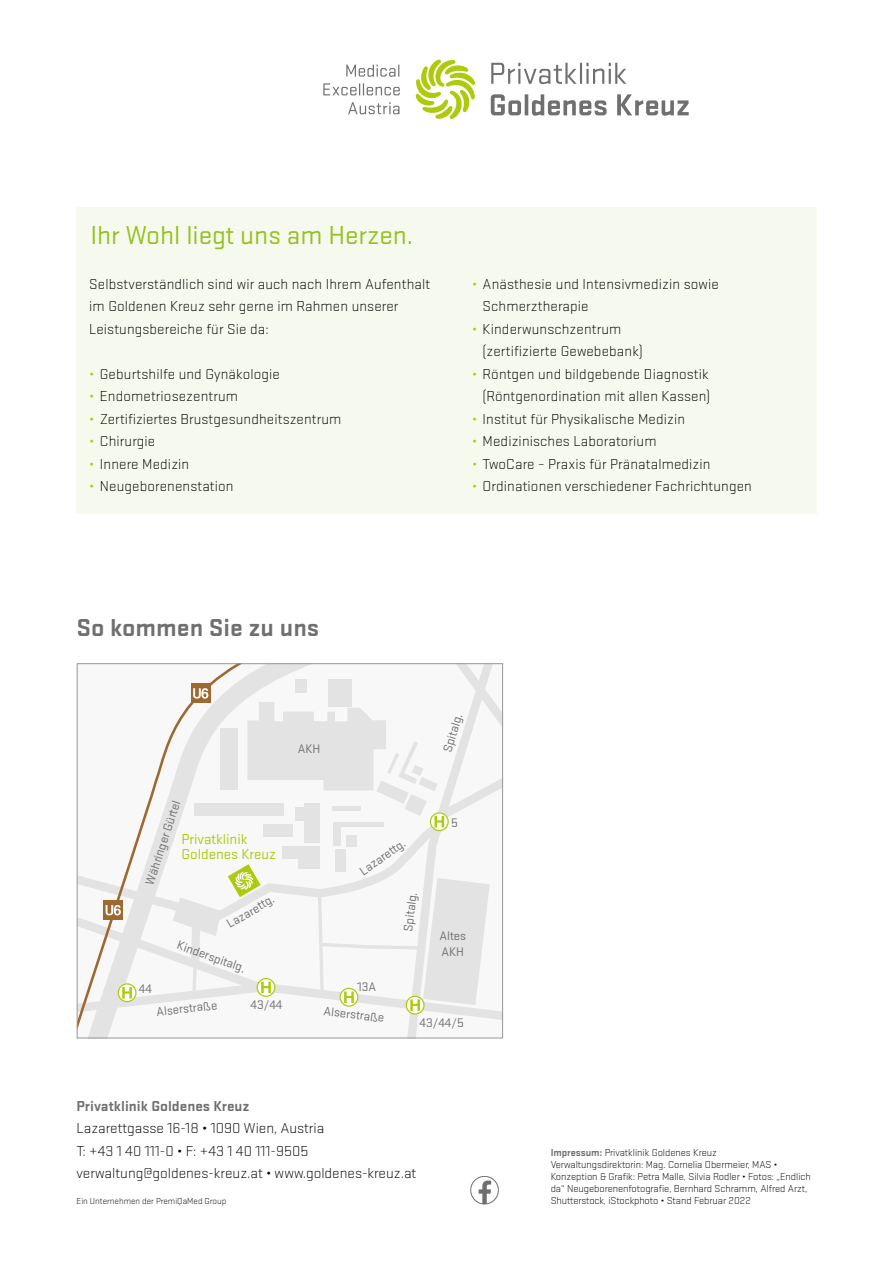
<style>
.page{position:relative;width:893px;height:1263px;background:#fff}
.page>*{position:absolute;margin:0;border:0;box-sizing:border-box;transform-origin:0 0}
.t1{font:27px "Stratum 2";color:#95c11f}
.t2{font:700 25.5px "Stratum 2";color:#706f6f}
.t3{font:300 15px/22.5px "Stratum 2";letter-spacing:.01em;color:#000}
.t4{font:15px/15px "Stratum 2";color:#afca0b}
.t5{font:700 15px "Stratum 2";color:#706f6f}
.t6{font:12.9px/15.3px "Stratum 2";color:#706f6f}
.t7{font:300 10.5px/12px "Stratum 2";letter-spacing:-.005em;color:#000}
.t8{font:300 9px "Stratum 2";color:#000}
.s1{color:#afca0b}
.s2{font-weight:700;color:#706f6f}
</style>
<div class="page">
<svg style="left:416px;top:60px;width:59px;height:59px"></svg>
<svg style="left:348px;top:102px;width:51px;height:12px"></svg>
<svg style="left:323px;top:83px;width:77px;height:12px"></svg>
<svg style="left:346px;top:65px;width:53px;height:12px"></svg>
<svg style="left:491px;top:94px;width:198px;height:22px"></svg>
<svg style="left:491px;top:63px;width:135px;height:21px"></svg>
<svg style="left:79px;top:665px;width:422px;height:371px"></svg>
<svg style="left:479px;top:1180px;width:12px;height:24px"></svg>
<div style="left:470px;top:1176px;width:29px;height:28px;border:1px solid #706f6f;border-radius:50%"></div>
<div style="left:77px;top:208px;width:740px;height:306px;background:#f6f9ed"></div>
<h1 class="t1" style="left:90px;top:218px;width:324px">Ihr Wohl liegt uns am Herzen.</h1>
<p class="t3" style="left:89px;top:272px;width:342px">Selbstverständlich sind wir auch nach Ihrem Aufenthalt im Goldenen Kreuz sehr gerne im Rahmen unserer<br>Leistungsbereiche für Sie da:</p>
<p class="t3" style="left:89px;top:362px;width:192px"><span class="s1">•</span> Geburtshilfe und Gynäkologie</p>
<p class="t3" style="left:89px;top:385px;width:150px"><span class="s1">•</span> Endometriosezentrum</p>
<p class="t3" style="left:89px;top:407px;width:254px"><span class="s1">•</span> Zertifiziertes Brustgesundheitszentrum</p>
<p class="t3" style="left:89px;top:430px;width:67px"><span class="s1">•</span> Chirurgie</p>
<p class="t3" style="left:89px;top:452px;width:101px"><span class="s1">•</span> Innere Medizin</p>
<p class="t3" style="left:89px;top:475px;width:146px"><span class="s1">•</span> Neugeborenenstation</p>
<p class="t3" style="left:483px;top:272px;width:238px;text-indent:-11px"><span class="s1">•</span> Anästhesie und Intensivmedizin sowie<br>Schmerztherapie</p>
<p class="t3" style="left:483px;top:317px;width:162px;text-indent:-11px"><span class="s1">•</span> Kinderwunschzentrum (zertifizierte Gewebebank)</p>
<p class="t3" style="left:472px;top:362px;width:240px;text-align:right"><span class="s1">•</span> Röntgen und bildgebende Diagnostik (Röntgenordination mit allen Kassen)</p>
<p class="t3" style="left:472px;top:407px;width:215px"><span class="s1">•</span> Institut für Physikalische Medizin</p>
<p class="t3" style="left:472px;top:430px;width:186px"><span class="s1">•</span> Medizinisches Laboratorium</p>
<p class="t3" style="left:472px;top:452px;width:240px"><span class="s1">•</span> TwoCare – Praxis für Pränatalmedizin</p>
<p class="t3" style="left:472px;top:475px;width:281px"><span class="s1">•</span> Ordinationen verschiedener Fachrichtungen</p>
<h2 class="t2" style="left:77px;top:610px;width:244px">So kommen Sie zu uns</h2>
<p class="t6" style="left:141px;top:882px;width:89px;rotate:-72deg">Währinger Gürtel</p>
<p class="t4" style="left:182px;top:830px;width:96px">Privatklinik<br>Goldenes Kreuz</p>
<p class="t6" style="left:224px;top:917px;width:54px;rotate:-30deg">Lazarettg.</p>
<p class="t6" style="left:139px;top:981px;width:15px">44</p>
<p class="t6" style="left:181px;top:936px;width:73px;rotate:20deg">Kinderspitalg.</p>
<p class="t6" style="left:298px;top:740px;width:24px">AKH</p>
<p class="t6" style="left:439px;top:749px;width:41px;rotate:-73deg">Spitalg.</p>
<p class="t6" style="left:356px;top:865px;width:54px;rotate:-35deg">Lazarettg.</p>
<p class="t6" style="left:357px;top:978px;width:20px">13A</p>
<p class="t6" style="left:400px;top:930px;width:41px;rotate:-83deg">Spitalg.</p>
<p class="t6" style="left:451px;top:814px;width:8px">5</p>
<p class="t6" style="left:439px;top:928px;width:28px">Altes<br>AKH</p>
<p class="t6" style="left:156px;top:1003px;width:63px;rotate:-6deg">Alserstraße</p>
<p class="t6" style="left:250px;top:996px;width:33px">43/44</p>
<p class="t6" style="left:325px;top:1002px;width:63px;rotate:7deg">Alserstraße</p>
<p class="t6" style="left:420px;top:1015px;width:46px">43/44/5</p>
<p class="t5" style="left:77px;top:1095px;width:175px">Privatklinik Goldenes Kreuz</p>
<p class="t3" style="left:77px;top:1117px;width:341px">Lazarettgasse 16-18 • 1090 Wien, Austria<br>T: +43 1 40 111-0 • F: +43 1 40 111-9505 verwaltung@goldenes-kreuz.at • www.goldenes-kreuz.at</p>
<p class="t8" style="left:77px;top:1195px;width:151px">Ein Unternehmen der PremiQaMed Group</p>
<p class="t7" style="left:551px;top:1146px;width:262px"><span class="s2">Impressum:</span> Privatklinik Goldenes Kreuz Verwaltungsdirektorin: Mag. Cornelia Obermeier, MAS • Konzeption &amp; Grafik: Petra Malle, Silvia Rodler • Fotos: „Endlich da“ Neugeborenenfotografie, Bernhard Schramm, Alfred Arzt, Shutterstock, iStockphoto • Stand Februar 2022</p>
</div>
